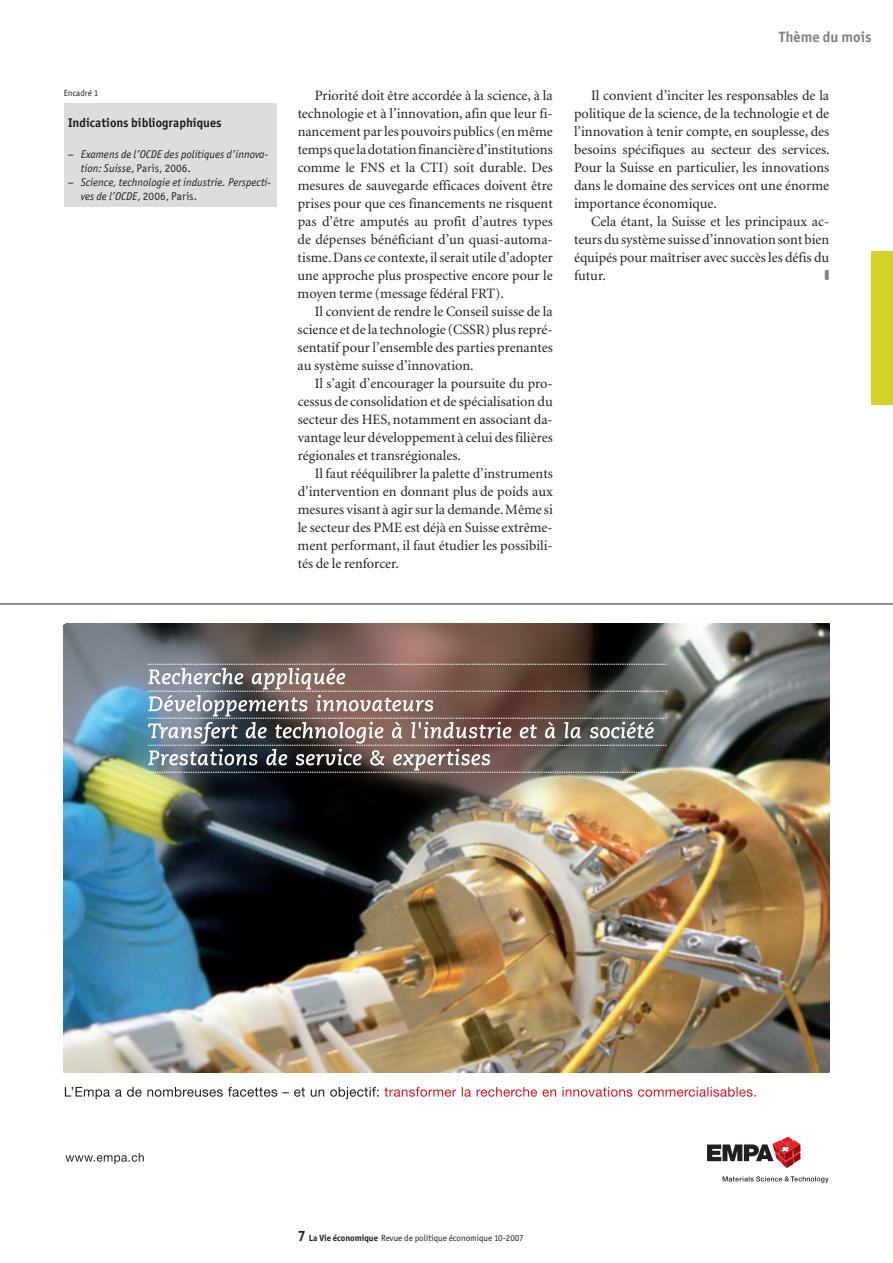
<style>
.page{position:relative;width:893px;height:1263px;background:#fff}
.page>*{position:absolute;margin:0;border:0;box-sizing:border-box;transform-origin:0 0}
.t1{font:700 15px "Officina San ITC";letter-spacing:.005em;color:#808285}
.t2{font:14.25px/18px "Minion";color:#231f20;text-align:justify}
.t3{font:700 12.75px "Officina San ITC";letter-spacing:.005em;color:#231f20}
.t4{font:italic 11.25px "Officina San ITC";letter-spacing:.005em;color:#231f20}
.t5{font:11.25px "Officina San ITC";letter-spacing:.005em;color:#231f20}
.t6{font:9px "Officina San ITC";color:#231f20}
.s1{font-style:normal}
.s2{font-style:italic}
.s3{font-weight:700;font-size:15px}
.s4{font-weight:700}
</style>
<div class="page">
<div style="left:872px;top:252px;width:21px;height:153px;background:#d4d226"></div>
<hr style="left:0;top:603px;width:893px;height:1px;background:#231f20">
<img style="left:64px;top:623px;width:765px;height:449px">
<svg style="left:65px;top:1087px;width:691px;height:12px"></svg>
<svg style="left:65px;top:1136px;width:764px;height:47px"></svg>
<img style="left:148px;top:664px;width:519px;height:109px">
<div style="left:64px;top:104px;width:212px;height:103px;background:#dcdddf"></div>
<p class="t6" style="left:64px;top:87px;width:36px">Encadré 1</p>
<p class="t3" style="left:68px;top:115px;width:155px">Indications bibliographiques</p>
<p class="t4" style="left:68px;top:148px;width:202px"><span class="s1">−</span> Examens de l’OCDE des politiques d’innova-</p>
<p class="t5" style="left:81px;top:162px;width:111px"><span class="s2">tion: Suisse</span>, Paris, 2006.</p>
<p class="t4" style="left:68px;top:176px;width:204px"><span class="s1">−</span> Science, technologie et industrie. Perspecti-</p>
<p class="t5" style="left:81px;top:190px;width:118px"><span class="s2">ves de l’OCDE</span>, 2006, Paris.</p>
<p class="t2" style="left:298px;top:86px;width:257px;text-indent:17px">Priorité doit être accordée à la science, à la technologie et à l’innovation, afin que leur fi&shy;nancement par les pouvoirs publics (en même temps que la dotation financière d’institutions comme le FNS et la CTI) soit durable. Des mesures de sauvegarde efficaces doivent être prises pour que ces financements ne risquent pas d’être amputés au profit d’autres types de dépenses bénéficiant d’un quasi-automa&shy;tisme. Dans ce contexte, il serait utile d’adopter une approche plus prospective encore pour le moyen terme (message fédéral FRT).</p>
<p class="t2" style="left:298px;top:302px;width:257px;text-indent:17px">Il convient de rendre le Conseil suisse de la science et de la technologie (CSSR) plus repré&shy;sentatif pour l’ensemble des parties prenantes au système suisse d’innovation.</p>
<p class="t2" style="left:298px;top:374px;width:257px;text-indent:17px">Il s’agit d’encourager la poursuite du pro&shy;cessus de consolidation et de spécialisation du secteur des HES, notamment en associant da&shy;vantage leur développement à celui des filières régionales et transrégionales.</p>
<p class="t2" style="left:298px;top:464px;width:257px;text-indent:17px">Il faut rééquilibrer la palette d’instruments d’intervention en donnant plus de poids aux mesures visant à agir sur la demande. Même si le secteur des PME est déjà en Suisse extrême&shy;ment performant, il faut étudier les possibili&shy;tés de le renforcer.</p>
<p class="t1" style="left:779px;top:27px;width:94px">Thème du mois</p>
<p class="t2" style="left:574px;top:86px;width:257px;text-indent:17px">Il convient d’inciter les responsables de la politique de la science, de la technologie et de l’innovation à tenir compte, en souplesse, des besoins spécifiques au secteur des services.<br>Pour la Suisse en particulier, les innovations dans le domaine des services ont une énorme importance économique.</p>
<p class="t2" style="left:574px;top:212px;width:257px;text-indent:17px">Cela étant, la Suisse et les principaux ac&shy;teurs du système suisse d’innovation sont bien équipés pour maîtriser avec succès les défis du futur.</p>
<p class="t6" style="left:298px;top:1232px;width:228px"><span class="s3">7</span> <span class="s4">La Vie économique</span> Revue de politique économique 10-2007</p>
</div>
